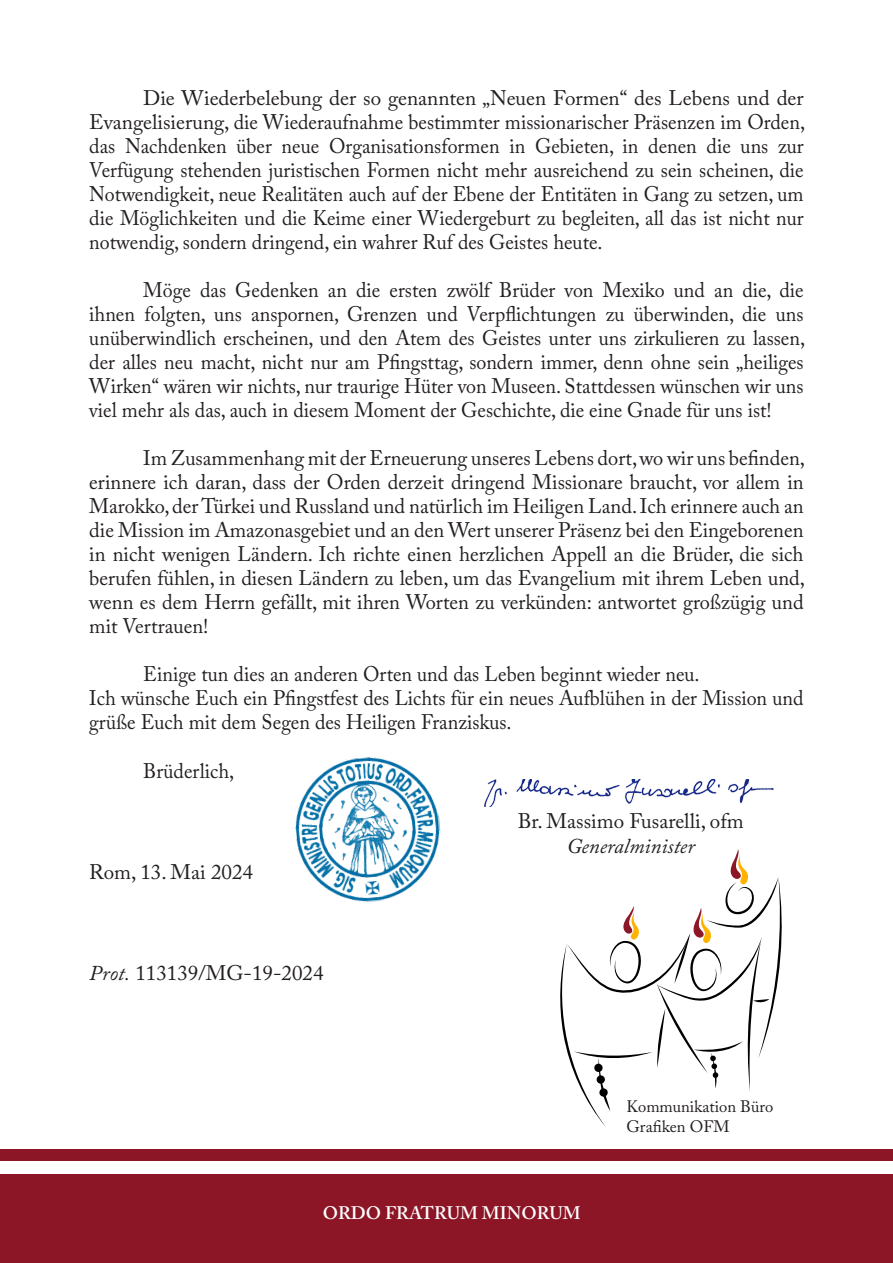
<style>
.page{position:relative;width:893px;height:1263px;background:#fff}
.page>*{position:absolute;margin:0;border:0;box-sizing:border-box;transform-origin:0 0}
.t1{font:21px/24px "Adobe Caslon Pro";color:#231f20;text-align:justify}
.t2{font:21px/24px "Adobe Caslon Pro";color:#231f20;text-align:justify;scale:.95 1}
.t3{font:italic 21px "Adobe Caslon Pro";color:#231f20}
.t4{font:600 18px "Adobe Caslon Pro";color:#fff}
.t5{font:16.5px "Adobe Caslon Pro";color:#231f20}
.s1{font-style:italic}
</style>
<div class="page">
<div style="left:0;top:1174px;width:893px;height:89px;background:#8c1626"></div>
<div style="left:0;top:1149px;width:893px;height:11px;background:#8c1626"></div>
<img style="left:484px;top:779px;width:289px;height:27px">
<img style="left:295px;top:757px;width:146px;height:145px">
<svg style="left:560px;top:849px;width:222px;height:278px"></svg>
<p class="t1" style="left:89px;top:85px;width:717px;text-indent:54px">Die Wiederbelebung der so genannten „Neuen Formen“ des Lebens und der Evangelisierung, die Wiederaufnahme bestimmter missionarischer Präsenzen im Orden, das Nachdenken über neue Organisationsformen in Gebieten, in denen die uns zur Verfügung stehenden juristischen Formen nicht mehr ausreichend zu sein scheinen, die Notwendigkeit, neue Realitäten auch auf der Ebene der Entitäten in Gang zu setzen, um die Möglichkeiten und die Keime einer Wiedergeburt zu begleiten, all das ist nicht nur notwendig, sondern dringend, ein wahrer Ruf des Geistes heute.</p>
<p class="t2" style="left:89px;top:277px;width:755px;text-indent:54px">Möge das Gedenken an die ersten zwölf Brüder von Mexiko und an die, die ihnen folgten, uns anspornen, Grenzen und Verpflichtungen zu überwinden, die uns unüberwindlich erscheinen, und den Atem des Geistes unter uns zirkulieren zu lassen, der alles neu macht, nicht nur am Pfingsttag, sondern immer, denn ohne sein „heiliges Wirken“ wären wir nichts, nur traurige Hüter von Museen. Stattdessen wünschen wir uns viel mehr als das, auch in diesem Moment der Geschichte, die eine Gnade für uns ist!</p>
<p class="t1" style="left:89px;top:445px;width:717px;text-indent:54px">Im Zusammenhang mit der Erneuerung unseres Lebens dort, wo wir uns befinden, erinnere ich daran, dass der Orden derzeit dringend Missionare braucht, vor allem in Marokko, der Türkei und Russland und natürlich im Heiligen Land. Ich erinnere auch an die Mission im Amazonasgebiet und an den Wert unserer Präsenz bei den Eingeborenen in nicht wenigen Ländern. Ich richte einen herzlichen Appell an die Brüder, die sich berufen fühlen, in diesen Ländern zu leben, um das Evangelium mit ihrem Leben und, wenn es dem Herrn gefällt, mit ihren Worten zu verkünden: antwortet großzügig und mit Vertrauen!</p>
<p class="t2" style="left:143px;top:661px;width:587px">Einige tun dies an anderen Orten und das Leben beginnt wieder neu.</p>
<p class="t2" style="left:89px;top:685px;width:753px">Ich wünsche Euch ein Pfingstfest des Lichts für ein neues Aufblühen in der Mission und grüße Euch mit dem Segen des Heiligen Franziskus.</p>
<p class="t2" style="left:143px;top:759px;width:97px">Brüderlich,</p>
<p class="t1" style="left:89px;top:859px;width:165px">Rom, 13. Mai 2024</p>
<p class="t1" style="left:89px;top:960px;width:236px"><span class="s1">Prot.</span> 113139/MG-19-2024</p>
<p class="t1" style="left:518px;top:808px;width:228px">Br. Massimo Fusarelli, ofm</p>
<p class="t3" style="left:567px;top:833px;width:130px">Generalminister</p>
<p class="t5" style="left:626px;top:1097px;width:148px">Kommunikation Büro</p>
<p class="t5" style="left:626px;top:1116px;width:105px">Grafiken OFM</p>
<p class="t4" style="left:323px;top:1202px;width:260px">ORDO FRATRUM MINORUM</p>
</div>
